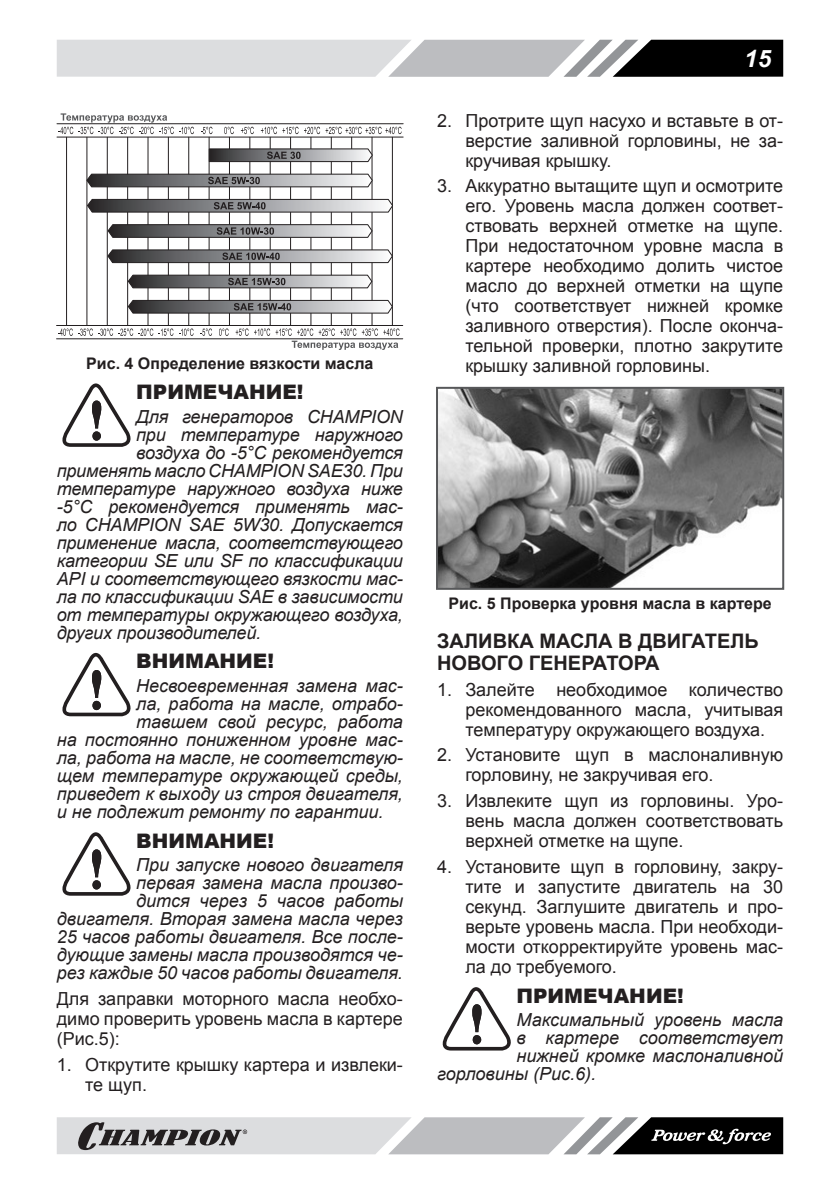
<style>
.page{position:relative;width:840px;height:1191px;background:#fff}
.page>*{position:absolute;margin:0;border:0;box-sizing:border-box;transform-origin:0 0}
.t1{font:italic 700 24px "Arial";color:#fff}
.ВНИМАНИЕ{font:900 20px "Arial";color:#231f20}
.Заголовок2{font:700 20px/22px "Arial";color:#231f20}
.ВНИМАНИЕ_ТЕКСТ{font:italic 18px/18px "Arial";letter-spacing:-.01em;color:#231f20;text-align:right}
.Текст_список{font:18px/20px "Arial";color:#231f20;text-align:justify}
.Текст_основной{font:18px/20px "Arial";color:#231f20;text-align:justify}
.РИСУНОК{font:700 16px "Arial";color:#231f20}
</style>
<div class="page">
<svg style="left:57px;top:40px;width:725px;height:37px;background:#a7a8aa"></svg>
<svg style="left:57px;top:1117px;width:725px;height:37px;background:#a1a2a3"></svg>
<svg style="left:201px;top:127px;width:11px;height:7px"></svg>
<svg style="left:224px;top:127px;width:10px;height:7px"></svg>
<svg style="left:241px;top:127px;width:13px;height:7px"></svg>
<svg style="left:261px;top:127px;width:37px;height:7px"></svg>
<svg style="left:304px;top:127px;width:97px;height:7px"></svg>
<hr style="left:57px;top:123px;width:346px;height:1px;background:#231f20">
<hr style="left:57px;top:137px;width:346px;height:1px;background:#231f20">
<svg style="left:58px;top:328px;width:115px;height:8px"></svg>
<svg style="left:179px;top:328px;width:14px;height:8px"></svg>
<svg style="left:200px;top:328px;width:12px;height:8px"></svg>
<svg style="left:219px;top:328px;width:9px;height:8px"></svg>
<svg style="left:235px;top:328px;width:13px;height:8px"></svg>
<hr style="left:56px;top:325px;width:346px;height:1px;background:#231f20">
<hr style="left:56px;top:338px;width:346px;height:1px;background:#231f20">
<hr style="left:66px;top:137px;width:1px;height:188px;background:#231f20">
<hr style="left:86px;top:137px;width:1px;height:188px;background:#231f20">
<hr style="left:107px;top:137px;width:1px;height:188px;background:#231f20">
<hr style="left:127px;top:137px;width:1px;height:188px;background:#231f20">
<hr style="left:147px;top:137px;width:1px;height:188px;background:#231f20">
<hr style="left:168px;top:137px;width:1px;height:188px;background:#231f20">
<hr style="left:188px;top:137px;width:1px;height:188px;background:#231f20">
<hr style="left:208px;top:137px;width:1px;height:188px;background:#231f20">
<hr style="left:229px;top:137px;width:1px;height:188px;background:#231f20">
<hr style="left:249px;top:137px;width:1px;height:188px;background:#231f20">
<hr style="left:269px;top:137px;width:1px;height:188px;background:#231f20">
<hr style="left:290px;top:137px;width:1px;height:188px;background:#231f20">
<hr style="left:310px;top:137px;width:1px;height:188px;background:#231f20">
<hr style="left:330px;top:137px;width:1px;height:188px;background:#231f20">
<hr style="left:351px;top:137px;width:1px;height:188px;background:#231f20">
<hr style="left:371px;top:137px;width:1px;height:188px;background:#231f20">
<hr style="left:391px;top:137px;width:1px;height:188px;background:#231f20">
<svg style="left:58px;top:113px;width:136px;height:21px"></svg>
<svg style="left:254px;top:328px;width:145px;height:22px"></svg>
<svg style="left:127px;top:299px;width:266px;height:15px;background:#888789"></svg>
<svg style="left:127px;top:274px;width:246px;height:15px;background:#888889"></svg>
<svg style="left:107px;top:249px;width:286px;height:15px;background:#88888a"></svg>
<svg style="left:107px;top:224px;width:266px;height:15px;background:#878789"></svg>
<svg style="left:86px;top:198px;width:307px;height:15px;background:#89898a"></svg>
<svg style="left:86px;top:173px;width:287px;height:15px;background:#89898b"></svg>
<svg style="left:208px;top:148px;width:165px;height:15px;background:#868688"></svg>
<svg style="left:62px;top:383px;width:69px;height:64px"></svg>
<svg style="left:62px;top:653px;width:69px;height:63px"></svg>
<svg style="left:62px;top:832px;width:69px;height:63px"></svg>
<img style="left:439px;top:390px;width:341px;height:197px">
<div style="left:436px;top:387px;width:347px;height:203px;border:2px solid #57585a"></div>
<svg style="left:442px;top:987px;width:69px;height:63px"></svg>
<p class="РИСУНОК" style="left:86px;top:353px;width:288px">Рис. 4 Определение вязкости масла</p>
<p class="ВНИМАНИЕ" style="left:136px;top:377px;width:169px">ПРИМЕЧАНИЕ!</p>
<p class="ВНИМАНИЕ_ТЕКСТ" style="left:136px;top:407px;width:268px">Для генераторов CHAMPION</p>
<p class="ВНИМАНИЕ_ТЕКСТ" style="left:136px;top:425px;width:268px">при температуре наружного</p>
<p class="ВНИМАНИЕ_ТЕКСТ" style="left:136px;top:443px;width:268px">воздуха до -5°С рекомендуется</p>
<p class="ВНИМАНИЕ_ТЕКСТ" style="left:57px;top:461px;width:347px">применять масло CHAMPION SAE30. При</p>
<p class="ВНИМАНИЕ_ТЕКСТ" style="left:57px;top:479px;width:347px">температуре наружного воздуха ниже</p>
<p class="ВНИМАНИЕ_ТЕКСТ" style="left:57px;top:497px;width:347px">-5°С рекомендуется применять мас-</p>
<p class="ВНИМАНИЕ_ТЕКСТ" style="left:57px;top:515px;width:347px">ло CHAMPION SAE 5W30. Допускается</p>
<p class="ВНИМАНИЕ_ТЕКСТ" style="left:57px;top:533px;width:347px">применение масла, соответствующего</p>
<p class="ВНИМАНИЕ_ТЕКСТ" style="left:57px;top:551px;width:347px">категории SE или SF по классификации</p>
<p class="ВНИМАНИЕ_ТЕКСТ" style="left:57px;top:569px;width:347px">API и соответствующего вязкости мас-</p>
<p class="ВНИМАНИЕ_ТЕКСТ" style="left:57px;top:587px;width:347px">ла по классификации SAE в зависимости</p>
<p class="ВНИМАНИЕ_ТЕКСТ" style="left:57px;top:605px;width:347px">от температуры окружающего воздуха,</p>
<p class="ВНИМАНИЕ_ТЕКСТ" style="left:57px;top:623px;width:206px">других производителей.</p>
<p class="ВНИМАНИЕ" style="left:136px;top:646px;width:139px">ВНИМАНИЕ!</p>
<p class="ВНИМАНИЕ_ТЕКСТ" style="left:136px;top:677px;width:268px">Несвоевременная замена мас-</p>
<p class="ВНИМАНИЕ_ТЕКСТ" style="left:136px;top:695px;width:268px">ла, работа на масле, отрабо-</p>
<p class="ВНИМАНИЕ_ТЕКСТ" style="left:136px;top:713px;width:268px">тавшем свой ресурс, работа</p>
<p class="ВНИМАНИЕ_ТЕКСТ" style="left:57px;top:731px;width:347px">на постоянно пониженном уровне мас-</p>
<p class="ВНИМАНИЕ_ТЕКСТ" style="left:57px;top:749px;width:347px">ла, работа на масле, не соответствую-</p>
<p class="ВНИМАНИЕ_ТЕКСТ" style="left:57px;top:767px;width:347px">щем температуре окружающей среды,</p>
<p class="ВНИМАНИЕ_ТЕКСТ" style="left:57px;top:785px;width:347px">приведет к выходу из строя двигателя,</p>
<p class="ВНИМАНИЕ_ТЕКСТ" style="left:57px;top:803px;width:328px">и не подлежит ремонту по гарантии.</p>
<p class="ВНИМАНИЕ" style="left:136px;top:826px;width:139px">ВНИМАНИЕ!</p>
<p class="ВНИМАНИЕ_ТЕКСТ" style="left:57px;top:856px;width:347px">При запуске нового двигателя<br>первая замена масла произво-<br>дится через 5 часов работы двигателя. Вторая замена масла через 25 часов работы двигателя. Все после&shy;дующие замены масла производятся че&shy;рез каждые 50 часов работы двигателя.</p>
<p class="Текст_основной" style="left:57px;top:989px;width:347px">Для заправки моторного масла необхо&shy;димо проверить уровень масла в картере (Рис.5):</p>
<p class="Текст_список" style="left:85px;top:1054px;width:319px;text-indent:-28px">1. Открутите крышку картера и извлеки&shy;те щуп.</p>
<h1 class="t1" style="left:743px;top:42px;width:28px">15</h1>
<p class="Текст_список" style="left:465px;top:110px;width:319px;text-indent:-28px">2. Протрите щуп насухо и вставьте в от&shy;верстие заливной горловины, не за&shy;кручивая крышку.</p>
<p class="Текст_список" style="left:465px;top:176px;width:319px;text-indent:-28px">3. Аккуратно вытащите щуп и осмотрите его. Уровень масла должен соответ&shy;ствовать верхней отметке на щупе.<br>При недостаточном уровне масла в картере необходимо долить чистое масло до верхней отметки на щупе (что соответствует нижней кромке заливного отверстия). После оконча&shy;тельной проверки, плотно закрутите крышку заливной горловины.</p>
<p class="РИСУНОК" style="left:448px;top:593px;width:324px">Рис. 5 Проверка уровня масла в картере</p>
<p class="Заголовок2" style="left:437px;top:630px;width:323px">ЗАЛИВКА МАСЛА В ДВИГАТЕЛЬ<br>НОВОГО ГЕНЕРАТОРА</p>
<p class="Текст_список" style="left:465px;top:679px;width:319px;text-indent:-28px">1. Залейте необходимое количество рекомендованного масла, учитывая температуру окружающего воздуха.</p>
<p class="Текст_список" style="left:465px;top:745px;width:319px;text-indent:-28px">2. Установите щуп в маслоналивную горловину, не закручивая его.</p>
<p class="Текст_список" style="left:465px;top:791px;width:319px;text-indent:-28px">3. Извлеките щуп из горловины. Уро&shy;вень масла должен соответствовать верхней отметке на щупе.</p>
<p class="Текст_список" style="left:465px;top:856px;width:319px;text-indent:-28px">4. Установите щуп в горловину, закру&shy;тите и запустите двигатель на 30 секунд. Заглушите двигатель и про&shy;верьте уровень масла. При необходи&shy;мости откорректируйте уровень мас&shy;ла до требуемого.</p>
<p class="ВНИМАНИЕ" style="left:516px;top:981px;width:169px">ПРИМЕЧАНИЕ!</p>
<p class="ВНИМАНИЕ_ТЕКСТ" style="left:516px;top:1011px;width:268px">Максимальный уровень масла</p>
<p class="ВНИМАНИЕ_ТЕКСТ" style="left:516px;top:1029px;width:268px">в картере соответствует</p>
<p class="ВНИМАНИЕ_ТЕКСТ" style="left:516px;top:1047px;width:268px">нижней кромке маслоналивной</p>
<p class="ВНИМАНИЕ_ТЕКСТ" style="left:437px;top:1065px;width:161px">горловины (Рис.6).</p>
</div>
